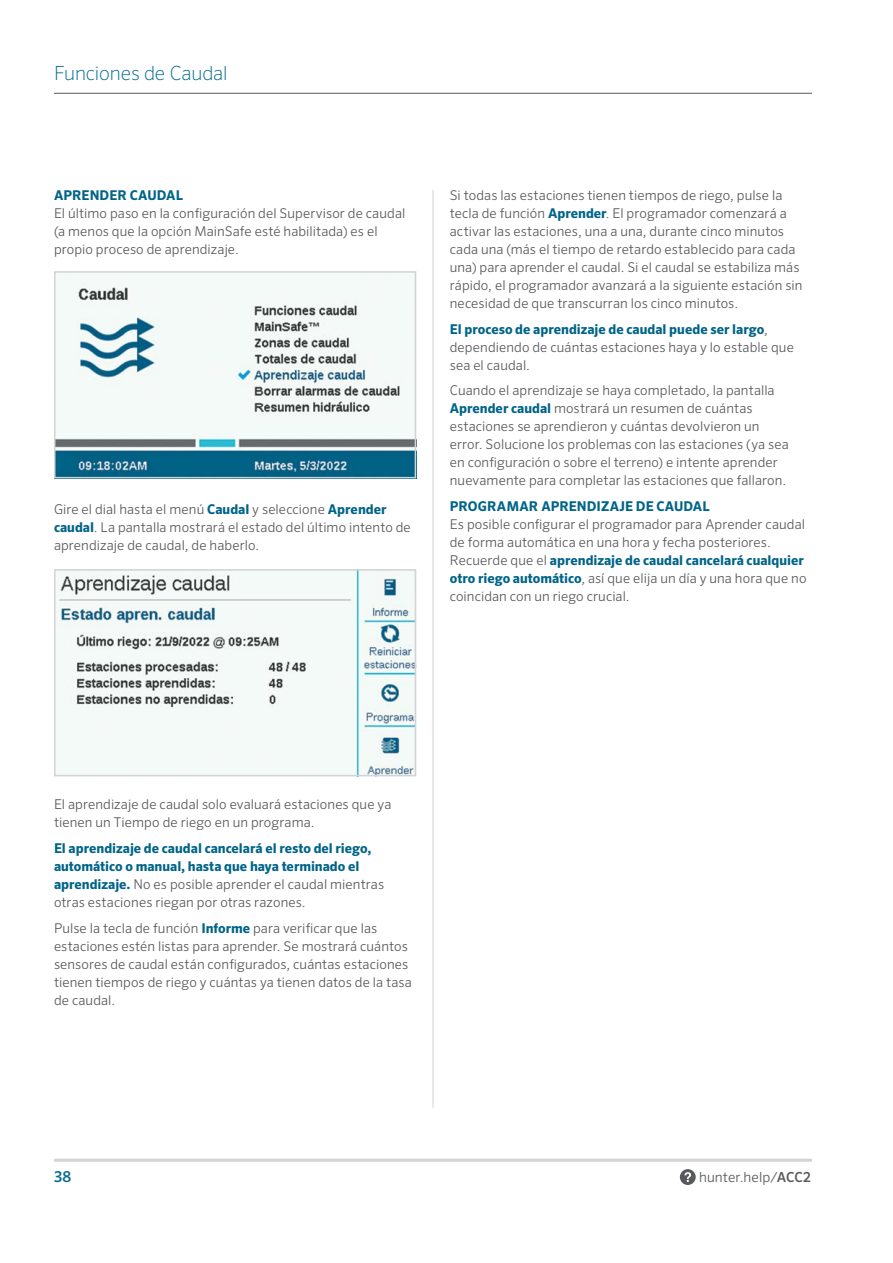
<style>
.page{position:relative;width:893px;height:1263px;background:#fff}
.page>*{position:absolute;margin:0;border:0;box-sizing:border-box;transform-origin:0 0}
.t1{font:200 19.5px "Sero Pro";letter-spacing:-.005em;color:#086d90}
.t2{font:500 15px "Sero Pro";color:#086d90}
.t3{font:300 13.8px "Sero Pro";letter-spacing:.005em;color:#58595b}
.t4{font:300 13.5px/18px "Sero Pro";letter-spacing:.005em;color:#58595b}
.t5{font:700 13.5px/18px "Sero Pro";color:#006488}
.s1{font-weight:700;color:#006488}
.s2{font-weight:300;color:#58595b}
.s3{font-weight:500}
</style>
<div class="page">
<hr style="left:54px;top:1159px;width:758px;height:3px;background:#d1d3d4">
<div style="left:680px;top:1169px;width:16px;height:16px;background:#58595b;border-radius:50%"></div>
<svg style="left:684px;top:1172px;width:7px;height:10px"></svg>
<hr style="left:54px;top:93px;width:758px;height:1px;background:#58595b">
<img style="left:57px;top:274px;width:356px;height:201px">
<div style="left:54px;top:271px;width:362px;height:207px;border:2px solid #d1d3d4"></div>
<img style="left:57px;top:572px;width:356px;height:201px">
<div style="left:54px;top:569px;width:362px;height:207px;border:2px solid #d1d3d4"></div>
<hr style="left:433px;top:190px;width:1px;height:918px;background:#d1d3d4">
<h1 class="t1" style="left:54px;top:61px;width:175px">Funciones de Caudal</h1>
<p class="t5" style="left:54px;top:187px;width:130px">APRENDER CAUDAL</p>
<p class="t4" style="left:54px;top:204px;width:353px">El último paso en la configuración del Supervisor de caudal (a menos que la opción MainSafe esté habilitada) es el propio proceso de aprendizaje.</p>
<p class="t4" style="left:54px;top:500px;width:358px">Gire el dial hasta el menú <span class="s1">Caudal</span> y seleccione <span class="s1">Aprender caudal</span>. La pantalla mostrará el estado del último intento de aprendizaje de caudal, de haberlo.</p>
<p class="t4" style="left:450px;top:186px;width:354px">Si todas las estaciones tienen tiempos de riego, pulse la tecla de función <span class="s1">Aprender</span>. El programador comenzará a activar las estaciones, una a una, durante cinco minutos cada una (más el tiempo de retardo establecido para cada una) para aprender el caudal. Si el caudal se estabiliza más rápido, el programador avanzará a la siguiente estación sin necesidad de que transcurran los cinco minutos.</p>
<p class="t4" style="left:450px;top:320px;width:346px"><span class="s1">El proceso de aprendizaje de caudal puede ser largo</span>, dependiendo de cuántas estaciones haya y lo estable que sea el caudal.</p>
<p class="t4" style="left:450px;top:381px;width:341px">Cuando el aprendizaje se haya completado, la pantalla <span class="s1">Aprender caudal</span> mostrará un resumen de cuántas estaciones se aprendieron y cuántas devolvieron un error. Solucione los problemas con las estaciones (ya sea en configuración o sobre el terreno) e intente aprender nuevamente para completar las estaciones que fallaron.</p>
<p class="t5" style="left:450px;top:497px;width:261px">PROGRAMAR APRENDIZAJE DE CAUDAL</p>
<p class="t4" style="left:450px;top:515px;width:358px">Es posible configurar el programador para Aprender caudal de forma automática en una hora y fecha posteriores.<br>Recuerde que el <span class="s1">aprendizaje de caudal cancelará cualquier otro riego automático</span>, así que elija un día y una hora que no coincidan con un riego crucial.</p>
<p class="t4" style="left:54px;top:795px;width:339px">El aprendizaje de caudal solo evaluará estaciones que ya tienen un Tiempo de riego en un programa.</p>
<p class="t5" style="left:54px;top:839px;width:332px">El aprendizaje de caudal cancelará el resto del riego, automático o manual, hasta que haya terminado el aprendizaje. <span class="s2">No es posible aprender el caudal mientras otras estaciones riegan por otras razones.</span></p>
<p class="t4" style="left:54px;top:918px;width:359px">Pulse la tecla de función <span class="s1">Informe</span> para verificar que las estaciones estén listas para aprender. Se mostrará cuántos sensores de caudal están configurados, cuántas estaciones tienen tiempos de riego y cuántas ya tienen datos de la tasa de caudal.</p>
<p class="t2" style="left:54px;top:1167px;width:19px">38</p>
<p class="t3" style="left:699px;top:1169px;width:113px">hunter.help/<span class="s3">ACC2</span></p>
</div>
